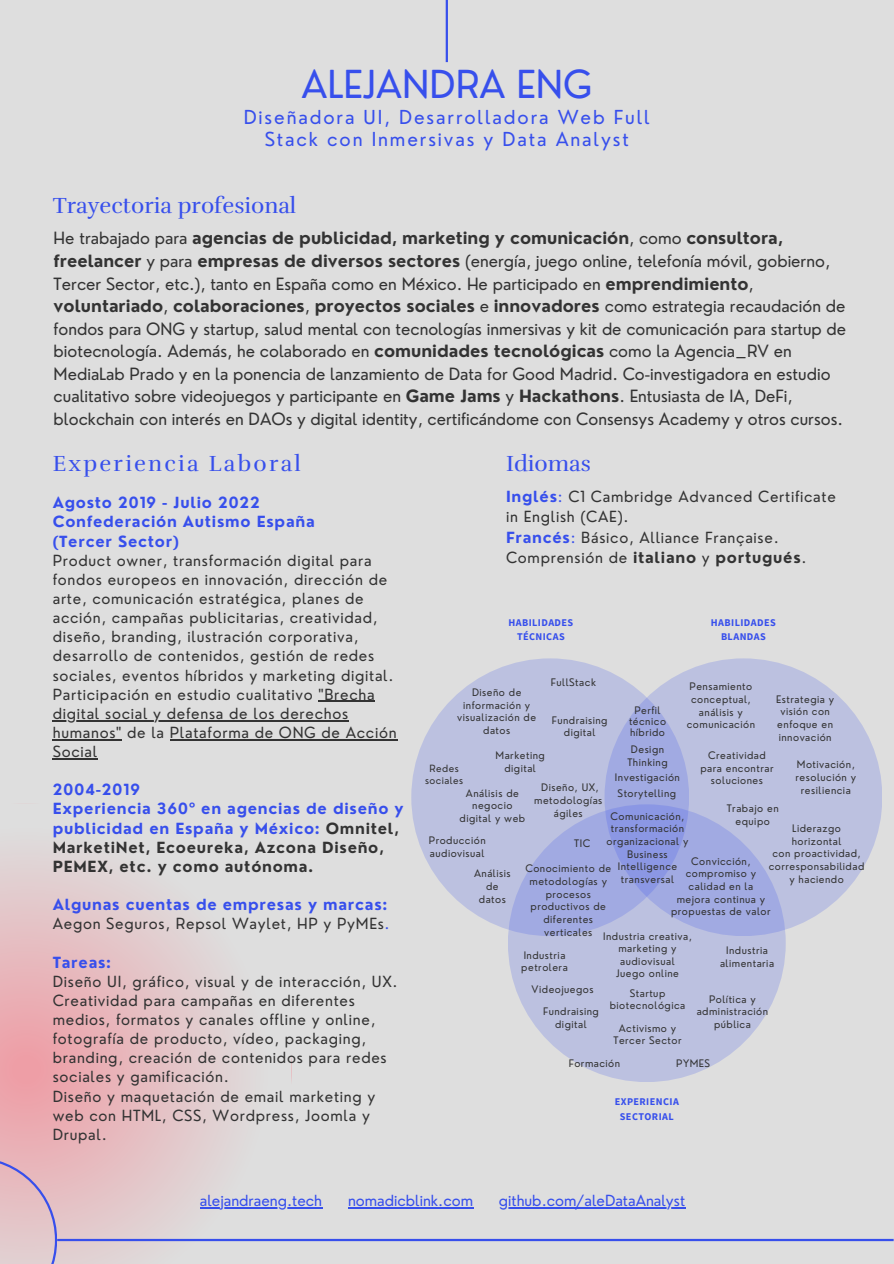
<style>
.page{position:relative;width:894px;height:1264px;background:#fff}
.page>*{position:absolute;margin:0;border:0;box-sizing:border-box;transform-origin:0 0}
.t1{font:37.65px "Nourd";color:#374fec}
.t2{font:22.5px "Rufina";color:#374fec}
.t3{font:22.5px "Rufina";letter-spacing:.1em;color:#374fec}
.t4{font:18.75px/22.5px "Nourd";letter-spacing:.1em;color:#374fec;text-align:center}
.t5{font:16.5px/22.5px "Nourd";color:#333}
.t6{font:15px/19.2px "Nourd";letter-spacing:.045em;color:#333}
.t7{font:700 15px/19.2px "Nourd";letter-spacing:.045em;color:#374fec}
.t8{font:15px "Nourd";color:#374fec}
.t9{font:10.2px/12.8px "Nourd";letter-spacing:.045em;color:#333;text-align:center}
.t10{font:700 10.2px/14.1px "Source Sans Pro";letter-spacing:.04em;color:#374fec;text-align:center}
.t11{font:9.75px/12.1px "Nourd";letter-spacing:.045em;color:#333;text-align:center}
.s1{font-weight:700}
.s2{font-weight:700;color:#374fec}
.s3{color:#374fec}
.s4{color:#333}
</style>
<div class="page">
<div style="left:0;top:0;width:893px;height:1263px;background:#dedede"></div>
<hr style="left:445px;top:0;width:3px;height:62px;background:#374fec">
<svg style="left:0;top:864px;width:291px;height:399px"></svg>
<div style="left:411px;top:658px;width:278px;height:278px;background:#bcc1e0;border-radius:50%"></div>
<div style="left:604px;top:658px;width:278px;height:278px;background:linear-gradient(to right,#a7afe2,#c4c8df);border-radius:50%"></div>
<svg style="left:507px;top:804px;width:278px;height:278px;background:#aeb5e1"></svg>
<hr style="left:318px;top:700px;width:57px;height:2px;background:#333">
<hr style="left:53px;top:720px;width:296px;height:1px;background:#333">
<hr style="left:53px;top:739px;width:69px;height:1px;background:#333">
<hr style="left:170px;top:739px;width:227px;height:1px;background:#333">
<hr style="left:53px;top:758px;width:45px;height:1px;background:#333">
<hr style="left:200px;top:1207px;width:122px;height:1px;background:#374fec">
<hr style="left:348px;top:1207px;width:125px;height:1px;background:#374fec">
<hr style="left:499px;top:1207px;width:186px;height:1px;background:#374fec">
<svg style="left:0;top:1157px;width:57px;height:106px;background:#dcbcc6"></svg>
<hr style="left:57px;top:1238px;width:836px;height:3px;background:#374fec">
<h6 class="t1" style="left:301px;top:60px;width:292px">ALEJANDRA ENG</h6>
<p class="t4" style="left:243px;top:105px;width:407px">Diseñadora UI, Desarrolladora Web Full<br>Stack con Inmersivas y Data Analyst</p>
<p class="t2" style="left:53px;top:192px;width:245px">Trayectoria profesional</p>
<p class="t5" style="left:54px;top:227px;width:793px">He trabajado para <span class="s1">agencias de publicidad, marketing y comunicación</span>, como <span class="s1">consultora, freelancer</span> y para <span class="s1">empresas de diversos sectores</span> (energía, juego online, telefonía móvil, gobierno, Tercer Sector, etc.), tanto en España como en México. He participado en <span class="s1">emprendimiento</span>, <span class="s1">voluntariado</span>, <span class="s1">colaboraciones</span>, <span class="s1">proyectos sociales</span> e <span class="s1">innovadores</span> como estrategia recaudación de fondos para ONG y startup, salud mental con tecnologías inmersivas y kit de comunicación para startup de biotecnología. Además, he colaborado en <span class="s1">comunidades tecnológicas</span> como la Agencia_RV en MediaLab Prado y en la ponencia de lanzamiento de Data for Good Madrid. Co-investigadora en estudio cualitativo sobre videojuegos y participante en <span class="s1">Game Jams</span> y <span class="s1">Hackathons</span>. Entusiasta de IA, DeFi, blockchain con interés en DAOs y digital identity, certificándome con Consensys Academy y otros cursos.</p>
<p class="t3" style="left:53px;top:449px;width:249px">Experiencia Laboral</p>
<p class="t6" style="left:506px;top:486px;width:331px;line-height:20.2px"><span class="s2">Inglés</span><span class="s3">:</span> C1 Cambridge Advanced Certificate in English (CAE).<br><span class="s2">Francés</span><span class="s3">:</span> Básico, Alliance Française.<br>Comprensión de <span class="s1">italiano</span> y <span class="s1">portugués</span>.</p>
<p class="t2" style="left:506px;top:449px;width:86px">Idiomas</p>
<p class="t6" style="left:53px;top:493px;width:342px"><span class="s2">Agosto 2019 - Julio 2022<br>Confederación Autismo España<br>(Tercer Sector)<br></span>Product owner, transformación digital para fondos europeos en innovación, dirección de arte, comunicación estratégica, planes de acción, campañas publicitarias, creatividad, diseño, branding, ilustración corporativa, desarrollo de contenidos, gestión de redes sociales, eventos híbridos y marketing digital.<br>Participación en estudio cualitativo "Brecha</p>
<p class="t6" style="left:53px;top:703px;width:345px">digital social y defensa de los derechos humanos" de la Plataforma de ONG de Acción<br>Social</p>
<p class="t7" style="left:53px;top:780px;width:352px">2004-2019<br>Experiencia 360º en agencias de diseño y publicidad en España y México: <span class="s4">Omnitel,<br>MarketiNet, Ecoeureka, Azcona Diseño,<br>PEMEX, etc. y como autónoma.</span></p>
<p class="t6" style="left:53px;top:894px;width:338px"><span class="s2">Algunas cuentas de empresas y marcas:<br></span>Aegon Seguros, Repsol Waylet, HP y PyMEs<span class="s3">.</span></p>
<p class="t6" style="left:53px;top:952px;width:346px"><span class="s2">Tareas:<br></span>Diseño UI, gráfico, visual y de interacción, UX.<br>Creatividad para campañas en diferentes</p>
<p class="t6" style="left:53px;top:1009px;width:335px">medios, formatos y canales offline y online, fotografía de producto, vídeo, packaging, branding, creación de contenidos para redes sociales y gamificación.<br>Diseño y maquetación de email marketing y web con HTML, CSS, Wordpress, Joomla y Drupal.</p>
<h1 class="t10" style="left:508px;top:615px;width:66px">HABILIDADES<br>TÉCNICAS</h1>
<h2 class="t10" style="left:710px;top:615px;width:66px">HABILIDADES<br>BLANDAS</h2>
<p class="t9" style="left:550px;top:675px;width:47px">FullStack</p>
<p class="t9" style="left:457px;top:686px;width:80px">Diseño de información y visualización de datos</p>
<p class="t9" style="left:686px;top:680px;width:70px">Pensamiento conceptual, análisis y comunicación</p>
<p class="t9" style="left:776px;top:692px;width:59px">Estrategia y visión con enfoque en innovación</p>
<h5 class="t9" style="left:628px;top:705px;width:39px;line-height:10.9px">Perfil técnico híbrido</h5>
<p class="t9" style="left:551px;top:713px;width:57px">Fundraising digital</p>
<h5 class="t9" style="left:627px;top:742px;width:42px">Design<br>Thinking</h5>
<p class="t9" style="left:495px;top:748px;width:51px">Marketing digital</p>
<p class="t9" style="left:700px;top:748px;width:75px">Creatividad para encontrar soluciones</p>
<p class="t9" style="left:795px;top:758px;width:62px">Motivación, resolución y resiliencia</p>
<p class="t11" style="left:425px;top:761px;width:40px">Redes sociales</p>
<p class="t9" style="left:459px;top:786px;width:67px">Análisis de negocio digital y web</p>
<h4 class="t9" style="left:614px;top:770px;width:66px">Investigación</h4>
<p class="t9" style="left:534px;top:781px;width:70px">Diseño, UX, metodologías ágiles</p>
<h2 class="t9" style="left:617px;top:787px;width:60px">Storytelling</h2>
<p class="t9" style="left:726px;top:802px;width:53px">Trabajo en equipo</p>
<h5 class="t9" style="left:606px;top:809px;width:83px">Comunicación, transformación organizacional y<br>Business<br>Intelligence transversal</h5>
<p class="t9" style="left:791px;top:821px;width:51px;text-align:left">Liderazgo horizontal</p>
<p class="t9" style="left:768px;top:847px;width:97px">con proactividad, corresponsabilidad y haciendo</p>
<p class="t9" style="left:429px;top:833px;width:58px;text-align:left">Producción audiovisual</p>
<h5 class="t9" style="left:574px;top:837px;width:18px">TIC</h5>
<h6 class="t9" style="left:525px;top:862px;width:87px">Conocimiento de metodologías y procesos productivos de diferentes verticales</h6>
<h6 class="t9" style="left:671px;top:854px;width:101px">Convicción, compromiso y calidad en la mejora continua y propuestas de valor</h6>
<p class="t9" style="left:474px;top:867px;width:38px">Análisis de datos</p>
<p class="t9" style="left:603px;top:929px;width:90px">Industria creativa, marketing y audiovisual</p>
<p class="t9" style="left:521px;top:948px;width:48px;text-align:left">Industria petrolera</p>
<p class="t9" style="left:719px;top:944px;width:56px">Industria alimentaria</p>
<h2 class="t9" style="left:616px;top:966px;width:64px">Juego online</h2>
<h5 class="t9" style="left:531px;top:983px;width:63px">Videojuegos</h5>
<p class="t9" style="left:609px;top:986px;width:77px">Startup biotecnológica</p>
<p class="t9" style="left:696px;top:992px;width:73px">Política y administración pública</p>
<p class="t9" style="left:543px;top:1004px;width:57px">Fundraising</p>
<p class="t9" style="left:555px;top:1017px;width:33px">digital</p>
<p class="t9" style="left:613px;top:1021px;width:70px">Activismo y<br>Tercer Sector</p>
<p class="t9" style="left:568px;top:1056px;width:53px">Formación</p>
<p class="t9" style="left:676px;top:1056px;width:35px">PYMES</p>
<h3 class="t10" style="left:614px;top:1094px;width:66px">EXPERIENCIA<br>SECTORIAL</h3>
<p class="t8" style="left:200px;top:1191px;width:124px">alejandraeng.tech</p>
<p class="t8" style="left:348px;top:1191px;width:127px">nomadicblink.com</p>
<p class="t8" style="left:499px;top:1191px;width:188px">github.com/aleDataAnalyst</p>
</div>
